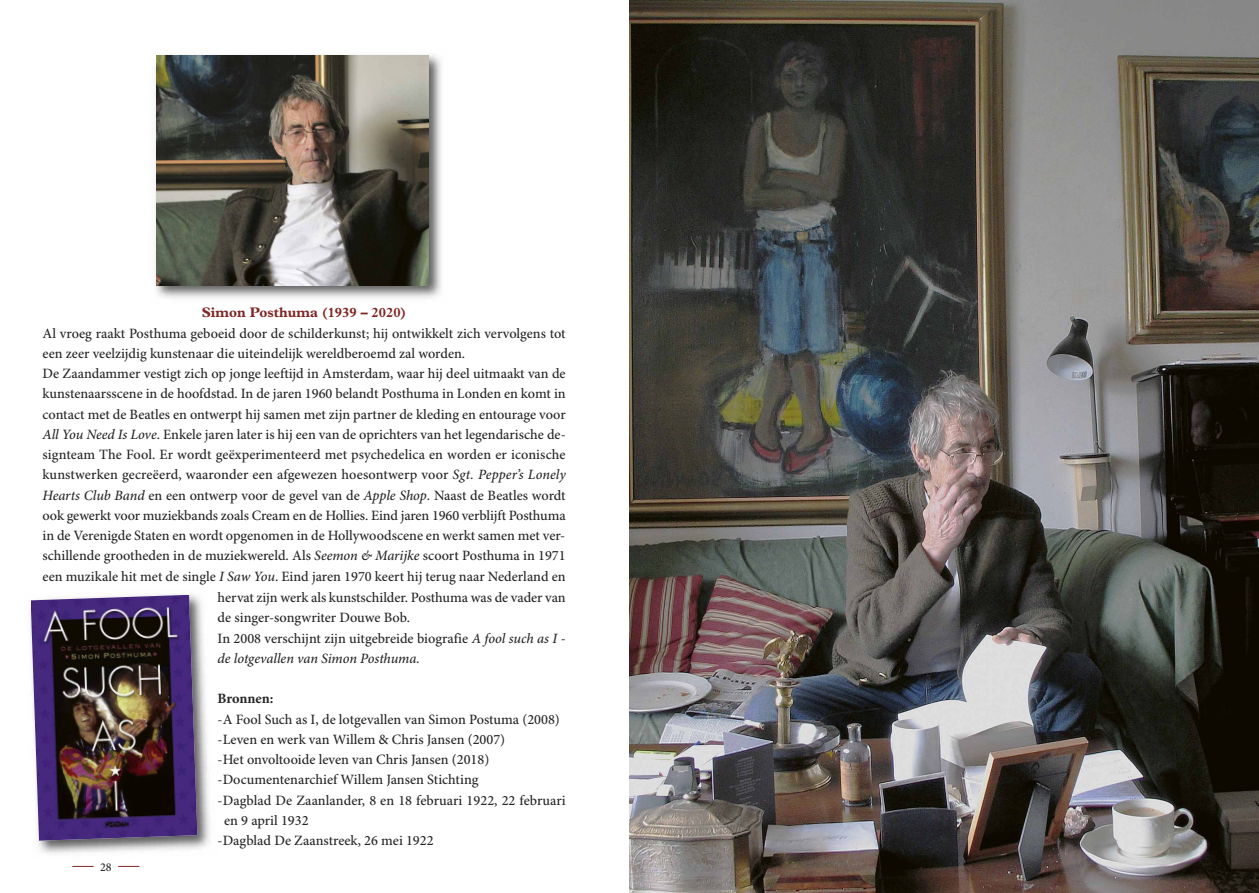
<style>
.page{position:relative;width:1259px;height:893px;background:#fff}
.page>*{position:absolute;margin:0;border:0;box-sizing:border-box;transform-origin:0 0}
.t1{font:500 14.25px/20.2px "Minion Pro";color:#272526}
.t2{font:italic 500 14.25px/20.2px "Minion Pro";letter-spacing:-.005em;color:#272526}
.t3{font:700 14.25px "Minion Pro";letter-spacing:-.005em;color:#272526}
.t4{font:700 13.95px "Plantin Std";color:#7e2724}
.t5{font:500 12px "Minion Pro";color:#272526}
.s1{font-style:italic}
.s2{font-style:normal}
</style>
<div class="page">
<svg style="left:118px;top:866px;width:21px;height:1px"></svg>
<svg style="left:72px;top:866px;width:22px;height:1px"></svg>
<img style="left:155px;top:54px;width:286px;height:245px">
<img style="left:156px;top:55px;width:273px;height:230px">
<img style="left:629px;top:0;width:630px;height:893px">
<img style="left:30px;top:594px;width:180px;height:260px">
<img style="left:31px;top:595px;width:166px;height:246px">
<p class="t4" style="left:202px;top:308px;width:206px">Simon Posthuma (1939 – 2020)</p>
<p class="t1" style="left:43px;top:324px;width:525px">Al vroeg raakt Posthuma geboeid door de schilderkunst; hij ontwikkelt zich vervolgens tot een zeer veelzijdig kunstenaar die uiteindelijk wereldberoemd zal worden.</p>
<p class="t1" style="left:43px;top:365px;width:525px;text-align:justify">De Zaandammer vestigt zich op jonge leeftijd in Amsterdam, waar hij deel uitmaakt van de kunstenaarsscene in de hoofdstad. In de jaren 1960 belandt Posthuma in Londen en komt in contact met de Beatles en ontwerpt hij samen met zijn partner de kleding en entourage voor <span class="s1">All You Need Is Love</span>. Enkele jaren later is hij een van de oprichters van het legendarische de&shy;signteam The Fool. Er wordt geëxperimenteerd met psychedelica en worden er iconische kunstwerken gecreëerd, waaronder een afgewezen hoesontwerp voor <span class="s1">Sgt. Pepper’s Lonely Hearts Club Band</span> en een ontwerp voor de gevel van de <span class="s1">Apple Shop</span>. Naast de Beatles wordt ook gewerkt voor muziekbands zoals Cream en de Hollies. Eind jaren 1960 verblijft Posthuma in de Verenigde Staten en wordt opgenomen in de Hollywoodscene en werkt samen met ver&shy;schillende grootheden in de muziekwereld. Als <span class="s1">Seemon &amp; Marijke</span> scoort Posthuma in 1971 een muzikale hit met de single <span class="s1">I Saw You</span>. Eind jaren 1970 keert hij terug naar Nederland en</p>
<p class="t5" style="left:100px;top:863px;width:13px">28</p>
<p class="t1" style="left:218px;top:589px;width:350px">hervat zijn werk als kunstschilder. Posthuma was de vader van de singer-songwriter Douwe Bob.</p>
<p class="t2" style="left:218px;top:629px;width:349px"><span class="s2">In 2008 verschijnt zijn uitgebreide biografie</span> A fool such as I - de lotgevallen van Simon Posthuma.</p>
<p class="t3" style="left:218px;top:690px;width:57px">Bronnen:</p>
<p class="t1" style="left:218px;top:710px;width:344px">-A Fool Such as I, de lotgevallen van Simon Postuma (2008)</p>
<p class="t1" style="left:218px;top:731px;width:289px">-Leven en werk van Willem &amp; Chris Jansen (2007)</p>
<p class="t1" style="left:218px;top:751px;width:273px">-Het onvoltooide leven van Chris Jansen (2018)</p>
<p class="t1" style="left:218px;top:771px;width:262px">-Documentenarchief Willem Jansen Stichting</p>
<p class="t1" style="left:224px;top:791px;width:343px;text-indent:-6px">-Dagblad De Zaanlander, 8 en 18 februari 1922, 22 februari en 9 april 1932</p>
<p class="t1" style="left:218px;top:832px;width:217px">-Dagblad De Zaanstreek, 26 mei 1922</p>
</div>
